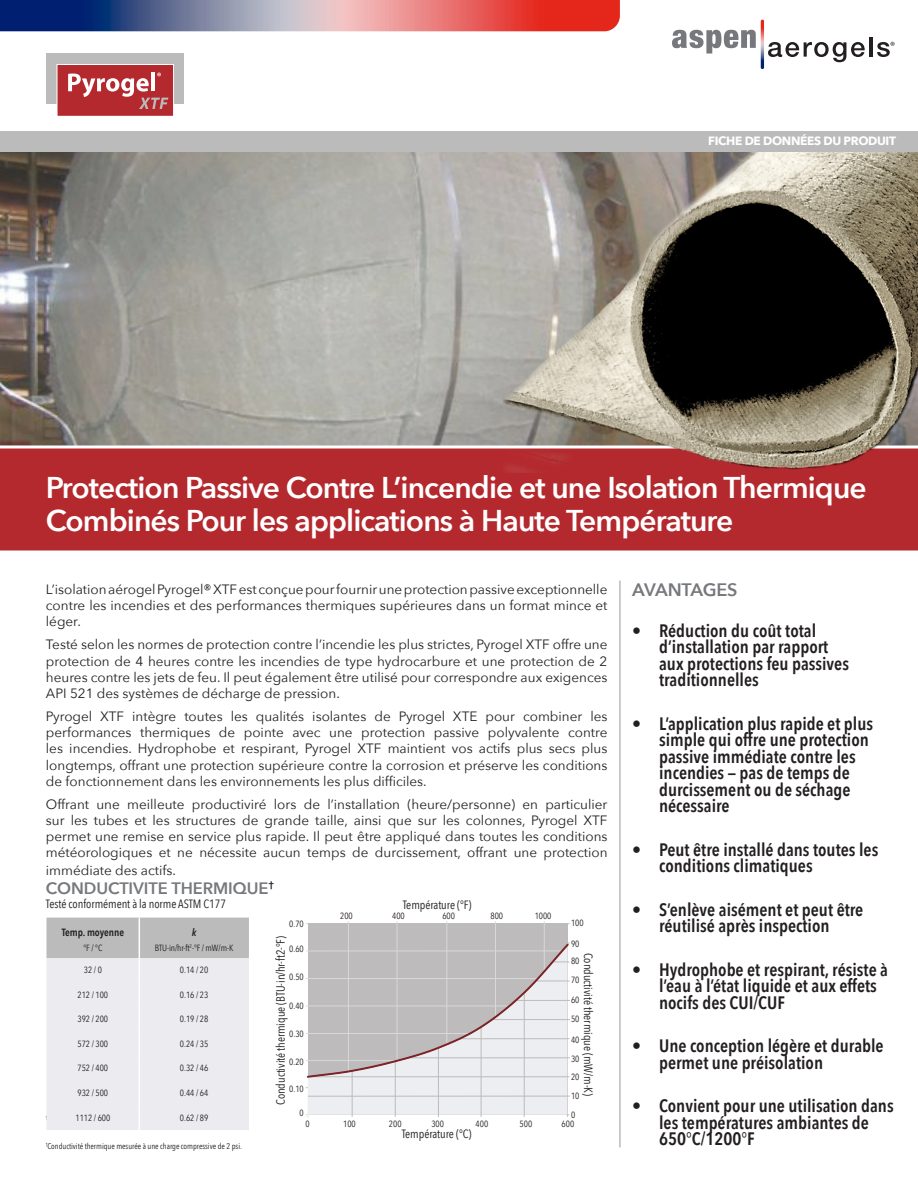
<style>
.page{position:relative;width:918px;height:1188px;background:#fff}
.page>*{position:absolute;margin:0;border:0;box-sizing:border-box;transform-origin:0 0}
.t1{font:600 30px/33px "Avenir Next";letter-spacing:-.03em;color:#fff}
.t2{font:600 18px/16.5px "Avenir Next Condensed";color:#231f20}
.SUBHEAD_1{font:600 18px "Avenir Next";letter-spacing:-.02em;color:#76787b}
.t3{font:600 16.5px "Avenir Next";letter-spacing:-.005em;color:#76787b}
.MAIN_TEXT{font:13.5px/16.2px "Avenir Next";color:#231f20;text-align:justify}
.t4{font:12px "Avenir Next Condensed";letter-spacing:-.005em;color:#231f20}
.t5{font:700 12px "Avenir Next";letter-spacing:-.03em;color:#fff}
.t6{font:600 10.5px "Avenir Next Condensed";letter-spacing:-.005em;color:#231f20}
.t7{font:italic 600 10.5px "Avenir Next Condensed";color:#231f20}
.t8{font:9px "Avenir Next Condensed";letter-spacing:-.005em;color:#231f20}
.t9{font:8.25px "Avenir Next Condensed";letter-spacing:-.005em;color:#231f20}
.s1{font-weight:400}
</style>
<div class="page">
<img style="left:0;top:152px;width:503px;height:292px">
<svg style="left:672px;top:30px;width:84px;height:24px"></svg>
<svg style="left:768px;top:42px;width:97px;height:20px"></svg>
<hr style="left:869px;top:37px;width:3px;height:20px;background:#231f20">
<svg style="left:877px;top:42px;width:18px;height:15px"></svg>
<svg style="left:761px;top:20px;width:3px;height:49px"></svg>
<div style="left:46px;top:53px;width:138px;height:50px;background:#bbbbbc"></div>
<div style="left:57px;top:65px;width:117px;height:51px;background:#b4292e"></div>
<div style="left:57px;top:64px;width:117px;height:53px;border:1px solid #fff"></div>
<svg style="left:68px;top:73px;width:100px;height:36px"></svg>
<div style="left:0;top:444px;width:918px;height:107px;background:#b4292e"></div>
<svg style="left:0;top:0;width:620px;height:31px;background:#9d687d"></svg>
<img style="left:503px;top:152px;width:415px;height:320px">
<hr style="left:619px;top:580px;width:2px;height:568px;background:#bbbbbc">
<div style="left:0;top:132px;width:918px;height:20px;background:#bbbbbc"></div>
<div style="left:308px;top:924px;width:260px;height:191px;background:#bdbbbb"></div>
<svg style="left:308px;top:1078px;width:260px;height:37px;background:#ebecef"></svg>
<hr style="left:524px;top:994px;width:1px;height:123px;background:#bdbbbb">
<hr style="left:481px;top:1027px;width:1px;height:90px;background:#bdbbbb">
<hr style="left:438px;top:1049px;width:1px;height:68px;background:#bdbbbb">
<hr style="left:395px;top:1062px;width:1px;height:55px;background:#bdbbbb">
<hr style="left:352px;top:1071px;width:1px;height:46px;background:#bdbbbb">
<hr style="left:348px;top:921px;width:1px;height:150px;background:#d9d9d9">
<hr style="left:397px;top:921px;width:1px;height:140px;background:#d9d9d9">
<hr style="left:447px;top:921px;width:1px;height:124px;background:#d9d9d9">
<hr style="left:495px;top:921px;width:1px;height:95px;background:#d9d9d9">
<hr style="left:306px;top:1060px;width:91px;height:1px;background:#d9d9d9">
<hr style="left:306px;top:978px;width:231px;height:1px;background:#d9d9d9">
<hr style="left:306px;top:951px;width:255px;height:1px;background:#d9d9d9">
<hr style="left:306px;top:1006px;width:203px;height:1px;background:#d9d9d9">
<hr style="left:306px;top:1033px;width:164px;height:1px;background:#d9d9d9">
<hr style="left:308px;top:1096px;width:262px;height:1px;background:#bdbbbb">
<hr style="left:544px;top:921px;width:1px;height:49px;background:#d9d9d9">
<svg style="left:307px;top:943px;width:263px;height:135px"></svg>
<svg style="left:46px;top:918px;width:203px;height:212px;background:#e3e2e5"></svg>
<p class="t5" style="left:708px;top:131px;width:189px">FICHE DE DONNÉES DU PRODUIT</p>
<p class="t1" style="left:46px;top:470px;width:822px">Protection Passive Contre L’incendie et une Isolation Thermique<br>Combinés Pour les applications à Haute Température</p>
<p class="MAIN_TEXT" style="left:46px;top:581px;width:563px">L’isolation aérogel Pyrogel® XTF est conçue pour fournir une protection passive exceptionnelle contre les incendies et des performances thermiques supérieures dans un format mince et léger.</p>
<p class="MAIN_TEXT" style="left:46px;top:636px;width:563px">Testé selon les normes de protection contre l’incendie les plus strictes, Pyrogel XTF offre une protection de 4 heures contre les incendies de type hydrocarbure et une protection de 2 heures contre les jets de feu. Il peut également être utilisé pour correspondre aux exigences API 521 des systèmes de décharge de pression.</p>
<p class="MAIN_TEXT" style="left:46px;top:708px;width:563px">Pyrogel XTF intègre toutes les qualités isolantes de Pyrogel XTE pour combiner les performances thermiques de pointe avec une protection passive polyvalente contre les incendies. Hydrophobe et respirant, Pyrogel XTF maintient vos actifs plus secs plus longtemps, offrant une protection supérieure contre la corrosion et préserve les conditions de fonctionnement dans les environnements les plus difficiles.</p>
<p class="MAIN_TEXT" style="left:46px;top:795px;width:563px">Offrant une meilleute productiviré lors de l’installation (heure/personne) en particulier sur les tubes et les structures de grande taille, ainsi que sur les colonnes, Pyrogel XTF permet une remise en service plus rapide. Il peut être appliqué dans toutes les conditions météorologiques et ne nécessite aucun temps de durcissement, offrant une protection</p>
<p class="MAIN_TEXT" style="left:46px;top:862px;width:132px">immédiate des actifs.</p>
<p class="t3" style="left:46px;top:874px;width:230px">CONDUCTIVITE THERMIQUE<sup>†</sup></p>
<p class="t4" style="left:46px;top:893px;width:182px">Testé conformément à la norme ASTM C177</p>
<p class="t4" style="left:403px;top:895px;width:70px">Température (°F)</p>
<p class="t8" style="left:340px;top:908px;width:14px">200</p>
<p class="t8" style="left:392px;top:908px;width:14px">400</p>
<p class="t8" style="left:442px;top:908px;width:14px">600</p>
<p class="t8" style="left:491px;top:908px;width:14px">800</p>
<p class="t8" style="left:535px;top:908px;width:18px">1000</p>
<p class="t8" style="left:571px;top:915px;width:14px">100</p>
<p class="t8" style="left:571px;top:936px;width:10px">90</p>
<p class="t8" style="left:571px;top:953px;width:10px">80</p>
<p class="t8" style="left:571px;top:972px;width:10px">70</p>
<p class="t8" style="left:571px;top:993px;width:10px">60</p>
<p class="t8" style="left:571px;top:1011px;width:10px">50</p>
<p class="t8" style="left:571px;top:1032px;width:10px">40</p>
<p class="t8" style="left:571px;top:1051px;width:10px">30</p>
<p class="t8" style="left:571px;top:1069px;width:10px">20</p>
<p class="t8" style="left:571px;top:1088px;width:10px">10</p>
<p class="t8" style="left:571px;top:1107px;width:6px">0</p>
<p class="t8" style="left:289px;top:916px;width:16px">0.70</p>
<p class="t8" style="left:289px;top:941px;width:16px">0.60</p>
<p class="t8" style="left:289px;top:969px;width:16px">0.50</p>
<p class="t8" style="left:289px;top:998px;width:16px">0.40</p>
<p class="t8" style="left:289px;top:1026px;width:16px">0.30</p>
<p class="t8" style="left:289px;top:1054px;width:16px">0.20</p>
<p class="t8" style="left:289px;top:1081px;width:16px">0.10</p>
<p class="t8" style="left:300px;top:1105px;width:6px">0</p>
<p class="t7" style="left:192px;top:926px;width:6px">k</p>
<p class="t8" style="left:155px;top:940px;width:80px">BTU-in/hr-ft<sup>2</sup>-°F / mW/m-K</p>
<p class="t6" style="left:62px;top:923px;width:64px">Temp. moyenne</p>
<p class="t8" style="left:83px;top:940px;width:20px">°F / °C</p>
<p class="t4" style="left:270px;top:1105px;width:170px;rotate:-90deg">Conductivité thermique (BTU-in/hr-ft2-°F)</p>
<p class="t4" style="left:599px;top:953px;width:145px;rotate:90deg">Conductivité thermique (mW/m-K)</p>
<p class="t8" style="left:84px;top:962px;width:20px">32 / 0</p>
<p class="t8" style="left:180px;top:962px;width:30px">0.14 / 20</p>
<p class="t8" style="left:78px;top:987px;width:32px">212 / 100</p>
<p class="t8" style="left:180px;top:987px;width:30px">0.16 / 23</p>
<p class="t8" style="left:78px;top:1011px;width:32px">392 / 200</p>
<p class="t8" style="left:180px;top:1011px;width:30px">0.19 / 28</p>
<p class="t8" style="left:78px;top:1036px;width:32px">572 / 300</p>
<p class="t8" style="left:180px;top:1036px;width:30px">0.24 / 35</p>
<p class="t8" style="left:78px;top:1061px;width:32px">752 / 400</p>
<p class="t8" style="left:180px;top:1061px;width:30px">0.32 / 46</p>
<p class="t8" style="left:78px;top:1085px;width:32px">932 / 500</p>
<p class="t8" style="left:180px;top:1085px;width:30px">0.44 / 64</p>
<p class="t8" style="left:75px;top:1110px;width:36px">1112 / 600</p>
<p class="t8" style="left:180px;top:1110px;width:30px">0.62 / 89</p>
<p class="t8" style="left:306px;top:1116px;width:6px">0</p>
<p class="t8" style="left:343px;top:1116px;width:14px">100</p>
<p class="t8" style="left:389px;top:1116px;width:14px">200</p>
<p class="t8" style="left:431px;top:1116px;width:14px">300</p>
<p class="t8" style="left:476px;top:1116px;width:14px">400</p>
<p class="t8" style="left:520px;top:1116px;width:14px">500</p>
<p class="t8" style="left:562px;top:1116px;width:14px">600</p>
<p class="t9" style="left:46px;top:1139px;width:198px"><sup>†</sup>Conductivité thermique mesurée à une charge compressive de 2 psi.</p>
<p class="t4" style="left:402px;top:1124px;width:71px">Température (°C)</p>
<p class="SUBHEAD_1" style="left:632px;top:574px;width:107px">AVANTAGES</p>
<p class="t2" style="left:659px;top:622px;width:191px;text-indent:-27px">• Réduction du coût total d’installation par rapport aux protections feu passives traditionnelles</p>
<p class="t2" style="left:659px;top:715px;width:216px;text-indent:-27px">• L’application plus rapide et plus simple qui offre une protection passive immédiate contre les incendies — pas de temps de durcissement ou de séchage nécessaire</p>
<p class="t2" style="left:659px;top:841px;width:221px;text-indent:-27px">• Peut être installé dans toutes les conditions climatiques</p>
<p class="t2" style="left:632px;top:901px;width:233px;text-align:center">• S’enlève aisément et peut être réutilisé après inspection</p>
<p class="t2" style="left:659px;top:961px;width:230px;text-indent:-27px">• Hydrophobe et respirant, résiste à l’eau à l’état liquide et aux effets nocifs des CUI/CUF</p>
<p class="t2" style="left:659px;top:1037px;width:226px;text-indent:-27px">• Une conception légère et durable permet une préisolation</p>
<p class="t2" style="left:659px;top:1097px;width:236px;text-indent:-27px">• Convient pour une utilisation dans les températures ambiantes de<br>650<span class="s1">°</span>C/1200<span class="s1">°</span>F</p>
</div>
